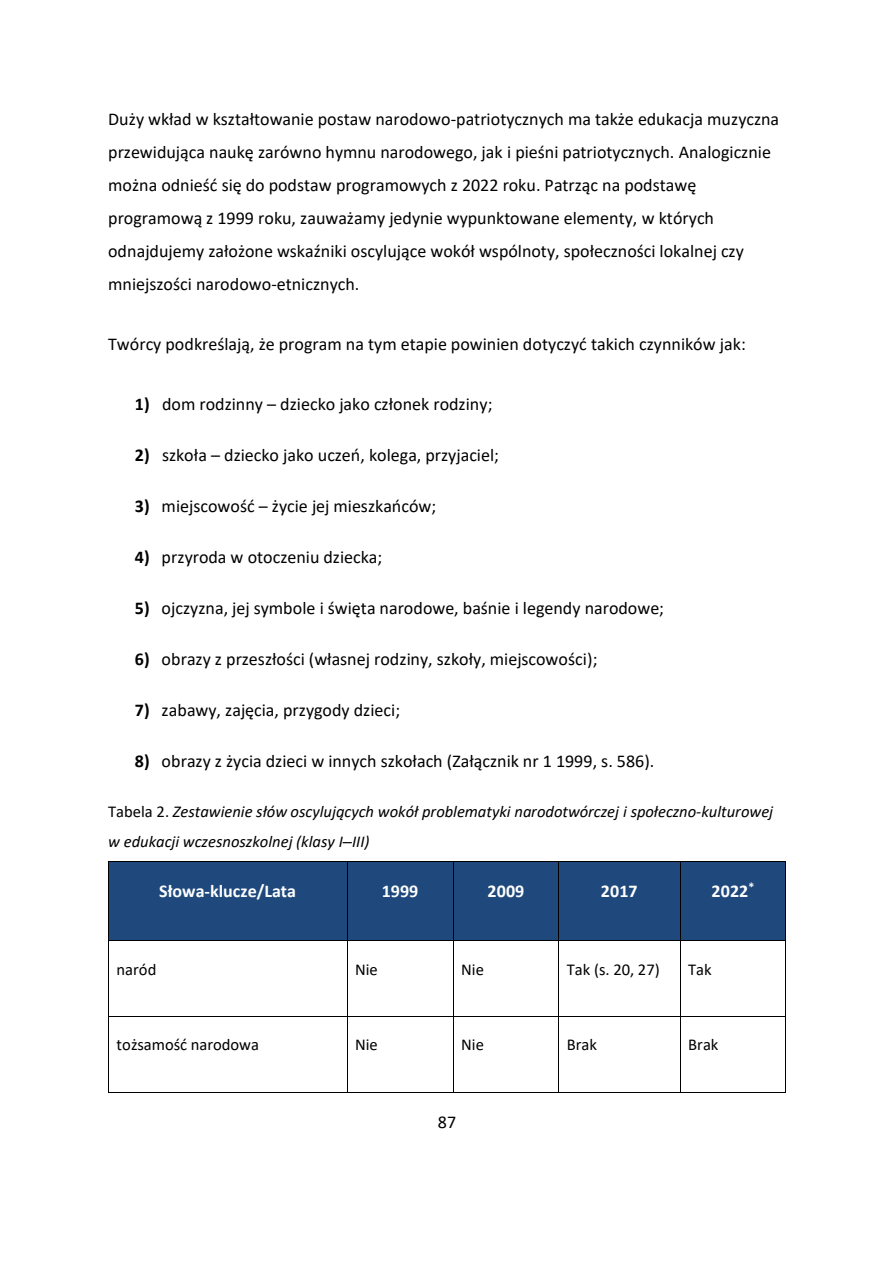
<style>
.page{position:relative;width:894px;height:1263px;background:#fff}
.page>*{position:absolute;margin:0;border:0;box-sizing:border-box;transform-origin:0 0}
.t1{font:18px/33px "Calibri";color:#000}
.t2{font:700 18px "Calibri";letter-spacing:.005em;color:#fff}
.t3{font:italic 16.5px/30px "Calibri";color:#000}
.t4{font:16.5px "Calibri";color:#000}
.s1{font-weight:700}
.s2{font-style:normal}
.s3{font-family:"Arial";font-style:normal}
</style>
<div class="page">
<div style="left:109px;top:862px;width:237px;height:78px;background:#1f497d"></div>
<div style="left:347px;top:862px;width:105px;height:78px;background:#1f497d"></div>
<div style="left:453px;top:862px;width:105px;height:78px;background:#1f497d"></div>
<div style="left:559px;top:862px;width:120px;height:78px;background:#1f497d"></div>
<div style="left:680px;top:862px;width:105px;height:78px;background:#1f497d"></div>
<hr style="left:109px;top:861px;width:237px;height:1px;background:#000">
<hr style="left:347px;top:861px;width:105px;height:1px;background:#000">
<hr style="left:453px;top:861px;width:105px;height:1px;background:#000">
<hr style="left:558px;top:861px;width:121px;height:1px;background:#000">
<hr style="left:680px;top:861px;width:105px;height:1px;background:#000">
<hr style="left:108px;top:862px;width:1px;height:78px;background:#000">
<hr style="left:346px;top:862px;width:1px;height:78px;background:#000">
<hr style="left:452px;top:862px;width:1px;height:78px;background:#000">
<hr style="left:558px;top:862px;width:1px;height:78px;background:#000">
<hr style="left:679px;top:862px;width:1px;height:78px;background:#000">
<hr style="left:785px;top:862px;width:1px;height:78px;background:#000">
<hr style="left:109px;top:940px;width:237px;height:1px;background:#000">
<hr style="left:347px;top:940px;width:105px;height:1px;background:#000">
<hr style="left:453px;top:940px;width:105px;height:1px;background:#000">
<hr style="left:558px;top:940px;width:121px;height:1px;background:#000">
<hr style="left:680px;top:940px;width:105px;height:1px;background:#000">
<hr style="left:108px;top:940px;width:1px;height:76px;background:#000">
<hr style="left:346px;top:940px;width:1px;height:76px;background:#000">
<hr style="left:452px;top:940px;width:1px;height:76px;background:#000">
<hr style="left:558px;top:940px;width:1px;height:76px;background:#000">
<hr style="left:679px;top:940px;width:1px;height:76px;background:#000">
<hr style="left:785px;top:940px;width:1px;height:76px;background:#000">
<hr style="left:109px;top:1016px;width:237px;height:1px;background:#000">
<hr style="left:347px;top:1016px;width:105px;height:1px;background:#000">
<hr style="left:453px;top:1016px;width:105px;height:1px;background:#000">
<hr style="left:558px;top:1016px;width:121px;height:1px;background:#000">
<hr style="left:680px;top:1016px;width:105px;height:1px;background:#000">
<hr style="left:108px;top:1016px;width:1px;height:76px;background:#000">
<hr style="left:109px;top:1092px;width:237px;height:1px;background:#000">
<hr style="left:346px;top:1016px;width:1px;height:76px;background:#000">
<hr style="left:347px;top:1092px;width:105px;height:1px;background:#000">
<hr style="left:452px;top:1016px;width:1px;height:76px;background:#000">
<hr style="left:453px;top:1092px;width:105px;height:1px;background:#000">
<hr style="left:558px;top:1016px;width:1px;height:76px;background:#000">
<hr style="left:558px;top:1092px;width:121px;height:1px;background:#000">
<hr style="left:679px;top:1016px;width:1px;height:76px;background:#000">
<hr style="left:680px;top:1092px;width:105px;height:1px;background:#000">
<hr style="left:785px;top:1016px;width:1px;height:76px;background:#000">
<p class="t1" style="left:108px;top:104px;width:672px">Duży wkład w kształtowanie postaw narodowo-patriotycznych ma także edukacja muzyczna przewidująca naukę zarówno hymnu narodowego, jak i pieśni patriotycznych. Analogicznie można odnieść się do podstaw programowych z 2022 roku. Patrząc na podstawę programową z 1999 roku, zauważamy jedynie wypunktowane elementy, w których odnajdujemy założone wskaźniki oscylujące wokół wspólnoty, społeczności lokalnej czy mniejszości narodowo-etnicznych.</p>
<p class="t1" style="left:108px;top:329px;width:639px">Twórcy podkreślają, że program na tym etapie powinien dotyczyć takich czynników jak:</p>
<p class="t1" style="left:135px;top:389px;width:359px"><span class="s1">1)</span> dom rodzinny – dziecko jako członek rodziny;</p>
<p class="t1" style="left:135px;top:440px;width:365px"><span class="s1">2)</span> szkoła – dziecko jako uczeń, kolega, przyjaciel;</p>
<p class="t1" style="left:135px;top:491px;width:303px"><span class="s1">3)</span> miejscowość – życie jej mieszkańców;</p>
<p class="t1" style="left:135px;top:542px;width:249px"><span class="s1">4)</span> przyroda w otoczeniu dziecka;</p>
<p class="t1" style="left:135px;top:593px;width:530px"><span class="s1">5)</span> ojczyzna, jej symbole i święta narodowe, baśnie i legendy narodowe;</p>
<p class="t1" style="left:135px;top:644px;width:464px"><span class="s1">6)</span> obrazy z przeszłości (własnej rodziny, szkoły, miejscowości);</p>
<p class="t1" style="left:135px;top:695px;width:266px"><span class="s1">7)</span> zabawy, zajęcia, przygody dzieci;</p>
<p class="t1" style="left:135px;top:746px;width:520px"><span class="s1">8)</span> obrazy z życia dzieci w innych szkołach (Załącznik nr 1 1999, s. 586).</p>
<p class="t3" style="left:108px;top:797px;width:666px"><span class="s2">Tabela 2.</span> Zestawienie słów oscylujących wokół problematyki narodotwórczej i społeczno-kulturowej w edukacji wczesnoszkolnej (klasy I<span class="s3">–</span>III)</p>
<p class="t2" style="left:159px;top:883px;width:138px">Słowa-klucze/Lata</p>
<p class="t2" style="left:381px;top:883px;width:38px">1999</p>
<p class="t2" style="left:487px;top:883px;width:38px">2009</p>
<p class="t2" style="left:600px;top:883px;width:38px">2017</p>
<p class="t2" style="left:711px;top:883px;width:44px">2022<sup>*</sup></p>
<p class="t4" style="left:116px;top:962px;width:41px">naród</p>
<p class="t4" style="left:355px;top:962px;width:24px">Nie</p>
<p class="t4" style="left:461px;top:962px;width:24px">Nie</p>
<p class="t4" style="left:566px;top:962px;width:95px">Tak (s. 20, 27)</p>
<p class="t4" style="left:688px;top:962px;width:25px">Tak</p>
<p class="t4" style="left:116px;top:1038px;width:144px">tożsamość narodowa</p>
<p class="t4" style="left:355px;top:1038px;width:24px">Nie</p>
<p class="t4" style="left:461px;top:1038px;width:24px">Nie</p>
<p class="t4" style="left:566px;top:1038px;width:32px">Brak</p>
<p class="t4" style="left:688px;top:1038px;width:32px">Brak</p>
<p class="t1" style="left:437px;top:1107px;width:20px">87</p>
</div>
